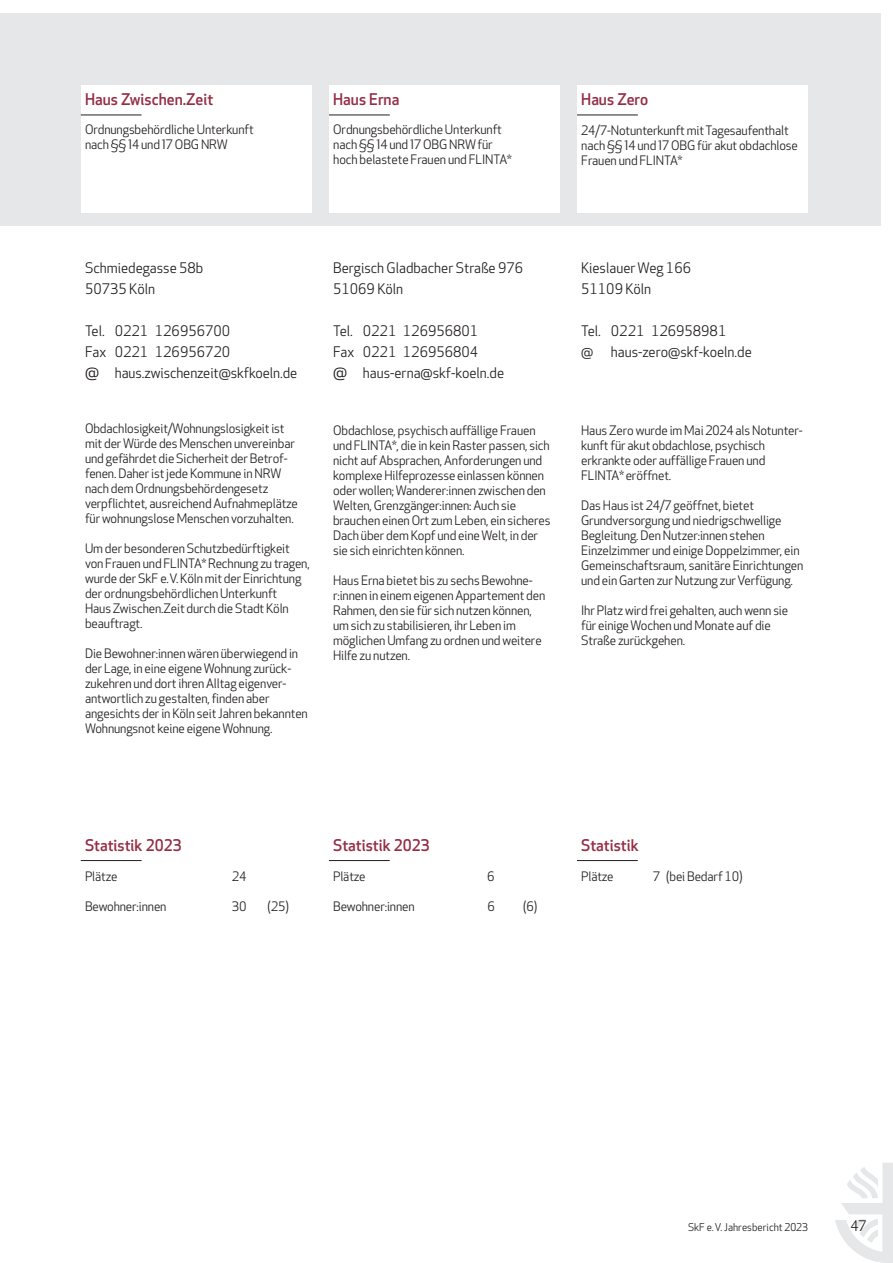
<style>
.page{position:relative;width:893px;height:1263px;background:#fff}
.page>*{position:absolute;margin:0;border:0;box-sizing:border-box;transform-origin:0 0}
.daten_head_rot{font:500 15.75px "Apex New";color:#952e45}
.subhead_rot{font:500 15.75px "Apex New";color:#952e45}
.daten_kopf{font:14.25px "Apex New";color:#231f20}
.daten_fließ{font:12.75px/15px "Apex New";letter-spacing:-.01em;color:#231f20}
.daten_statistik{font:12.75px "Apex New";letter-spacing:-.01em;color:#231f20}
.t1{font:10.5px "Apex New";color:#231f20}
.s1{font-size:16.5px}
</style>
<div class="page">
<svg style="left:835px;top:1163px;width:58px;height:100px"></svg>
<div style="left:0;top:13px;width:880px;height:212px;background:#e6e7e9"></div>
<hr style="left:329px;top:860px;width:61px;height:1px;background:#231f20">
<div style="left:329px;top:85px;width:231px;height:128px;background:#fff"></div>
<hr style="left:329px;top:115px;width:61px;height:1px;background:#231f20">
<hr style="left:577px;top:860px;width:61px;height:1px;background:#231f20">
<div style="left:577px;top:85px;width:231px;height:128px;background:#fff"></div>
<hr style="left:577px;top:115px;width:61px;height:1px;background:#231f20">
<hr style="left:81px;top:860px;width:61px;height:1px;background:#231f20">
<div style="left:81px;top:85px;width:231px;height:128px;background:#fff"></div>
<hr style="left:81px;top:115px;width:61px;height:1px;background:#231f20">
<p class="subhead_rot" style="left:85px;top:89px;width:130px">Haus Zwischen.Zeit</p>
<p class="daten_fließ" style="left:85px;top:121px;width:170px">Ordnungsbehördliche Unterkunft</p>
<p class="daten_fließ" style="left:85px;top:136px;width:144px">nach §§ 14 und 17 OBG NRW</p>
<p class="daten_head_rot" style="left:333px;top:89px;width:68px">Haus Erna</p>
<p class="daten_fließ" style="left:333px;top:121px;width:170px">Ordnungsbehördliche Unterkunft</p>
<p class="daten_fließ" style="left:333px;top:136px;width:180px">nach §§ 14 und 17 OBG NRW für hoch belastete Frauen und FLINTA*</p>
<p class="daten_head_rot" style="left:581px;top:89px;width:69px">Haus Zero</p>
<p class="daten_fließ" style="left:581px;top:123px;width:218px">24/7-Notunterkunft mit Tagesaufenthalt nach §§ 14 und 17 OBG für akut obdachlose<br>Frauen und FLINTA*</p>
<p class="daten_kopf" style="left:85px;top:259px;width:120px">Schmiedegasse 58b</p>
<p class="daten_kopf" style="left:85px;top:280px;width:72px">50735 Köln</p>
<p class="daten_kopf" style="left:85px;top:322px;width:147px">Tel. 0221 126956700</p>
<p class="daten_kopf" style="left:85px;top:343px;width:147px">Fax 0221 126956720</p>
<p class="daten_kopf" style="left:85px;top:364px;width:214px"><span class="s1">@</span> haus.zwischenzeit@skfkoeln.de</p>
<p class="daten_fließ" style="left:85px;top:421px;width:214px">Obdachlosigkeit/Wohnungslosigkeit ist mit der Würde des Menschen unvereinbar und gefährdet die Sicherheit der Betrof&shy;fenen. Daher ist jede Kommune in NRW nach dem Ordnungsbehördengesetz verpflichtet, ausreichend Aufnahmeplätze für wohnungslose Menschen vorzuhalten.</p>
<p class="daten_fließ" style="left:85px;top:541px;width:206px">Um der besonderen Schutzbedürftigkeit</p>
<p class="daten_fließ" style="left:85px;top:556px;width:226px">von Frauen und FLINTA* Rechnung zu tragen, wurde der SkF e. V. Köln mit der Einrichtung der ordnungsbehördlichen Unterkunft<br>Haus Zwischen.Zeit durch die Stadt Köln beauftragt.</p>
<p class="daten_fließ" style="left:85px;top:646px;width:224px">Die Bewohner:innen wären überwiegend in der Lage, in eine eigene Wohnung zurück&shy;zukehren und dort ihren Alltag eigenver&shy;antwortlich zu gestalten, finden aber angesichts der in Köln seit Jahren bekannten Wohnungsnot keine eigene Wohnung.</p>
<p class="daten_kopf" style="left:333px;top:259px;width:192px">Bergisch Gladbacher Straße 976</p>
<p class="daten_kopf" style="left:333px;top:280px;width:72px">51069 Köln</p>
<p class="daten_kopf" style="left:333px;top:322px;width:147px">Tel. 0221 126956801</p>
<p class="daten_kopf" style="left:333px;top:343px;width:147px">Fax 0221 126956804</p>
<p class="daten_kopf" style="left:333px;top:364px;width:173px"><span class="s1">@</span> haus-erna@skf-koeln.de</p>
<p class="daten_fließ" style="left:333px;top:423px;width:219px">Obdachlose, psychisch auffällige Frauen und FLINTA*, die in kein Raster passen, sich nicht auf Absprachen, Anforderungen und komplexe Hilfeprozesse einlassen können oder wollen; Wanderer:innen zwischen den Welten, Grenzgänger:innen: Auch sie brauchen einen Ort zum Leben, ein sicheres Dach über dem Kopf und eine Welt, in der sie sich einrichten können.</p>
<p class="daten_fließ" style="left:333px;top:573px;width:214px">Haus Erna bietet bis zu sechs Bewohne&shy;r:innen in einem eigenen Appartement den Rahmen, den sie für sich nutzen können, um sich zu stabilisieren, ihr Leben im möglichen Umfang zu ordnen und weitere Hilfe zu nutzen.</p>
<p class="daten_kopf" style="left:581px;top:259px;width:111px">Kieslauer Weg 166</p>
<p class="daten_kopf" style="left:581px;top:280px;width:72px">51109 Köln</p>
<p class="daten_kopf" style="left:581px;top:322px;width:147px">Tel. 0221 126958981</p>
<p class="daten_kopf" style="left:581px;top:343px;width:172px">@ haus-zero@skf-koeln.de</p>
<p class="daten_fließ" style="left:581px;top:423px;width:223px">Haus Zero wurde im Mai 2024 als Notunter&shy;kunft für akut obdachlose, psychisch erkrankte oder auffällige Frauen und FLINTA* eröffnet.</p>
<p class="daten_fließ" style="left:581px;top:498px;width:224px">Das Haus ist 24/7 geöffnet, bietet Grundversorgung und niedrigschwellige Begleitung. Den Nutzer:innen stehen Einzelzimmer und einige Doppelzimmer, ein Gemeinschaftsraum, sanitäre Einrichtungen und ein Garten zur Nutzung zur Verfügung.</p>
<p class="daten_fließ" style="left:581px;top:603px;width:209px">Ihr Platz wird frei gehalten, auch wenn sie für einige Wochen und Monate auf die<br>Straße zurückgehen.</p>
<p class="daten_head_rot" style="left:85px;top:834px;width:98px">Statistik 2023</p>
<p class="daten_statistik" style="left:85px;top:868px;width:34px">Plätze</p>
<p class="daten_statistik" style="left:232px;top:868px;width:16px">24</p>
<p class="daten_statistik" style="left:85px;top:898px;width:83px">Bewohner:innen</p>
<p class="daten_statistik" style="left:232px;top:898px;width:16px">30</p>
<p class="daten_statistik" style="left:268px;top:898px;width:23px">(25)</p>
<p class="daten_head_rot" style="left:333px;top:834px;width:98px">Statistik 2023</p>
<p class="daten_statistik" style="left:333px;top:868px;width:34px">Plätze</p>
<p class="daten_statistik" style="left:487px;top:868px;width:9px">6</p>
<p class="daten_statistik" style="left:333px;top:898px;width:83px">Bewohner:innen</p>
<p class="daten_statistik" style="left:487px;top:898px;width:9px">6</p>
<p class="daten_statistik" style="left:523px;top:898px;width:16px">(6)</p>
<p class="daten_head_rot" style="left:581px;top:834px;width:59px">Statistik</p>
<p class="daten_statistik" style="left:581px;top:868px;width:34px">Plätze</p>
<p class="daten_statistik" style="left:653px;top:868px;width:91px">7 (bei Bedarf 10)</p>
<p class="t1" style="left:688px;top:1220px;width:121px">SkF e. V. Jahresbericht 2023</p>
<p class="daten_kopf" style="left:850px;top:1217px;width:17px">47</p>
</div>
